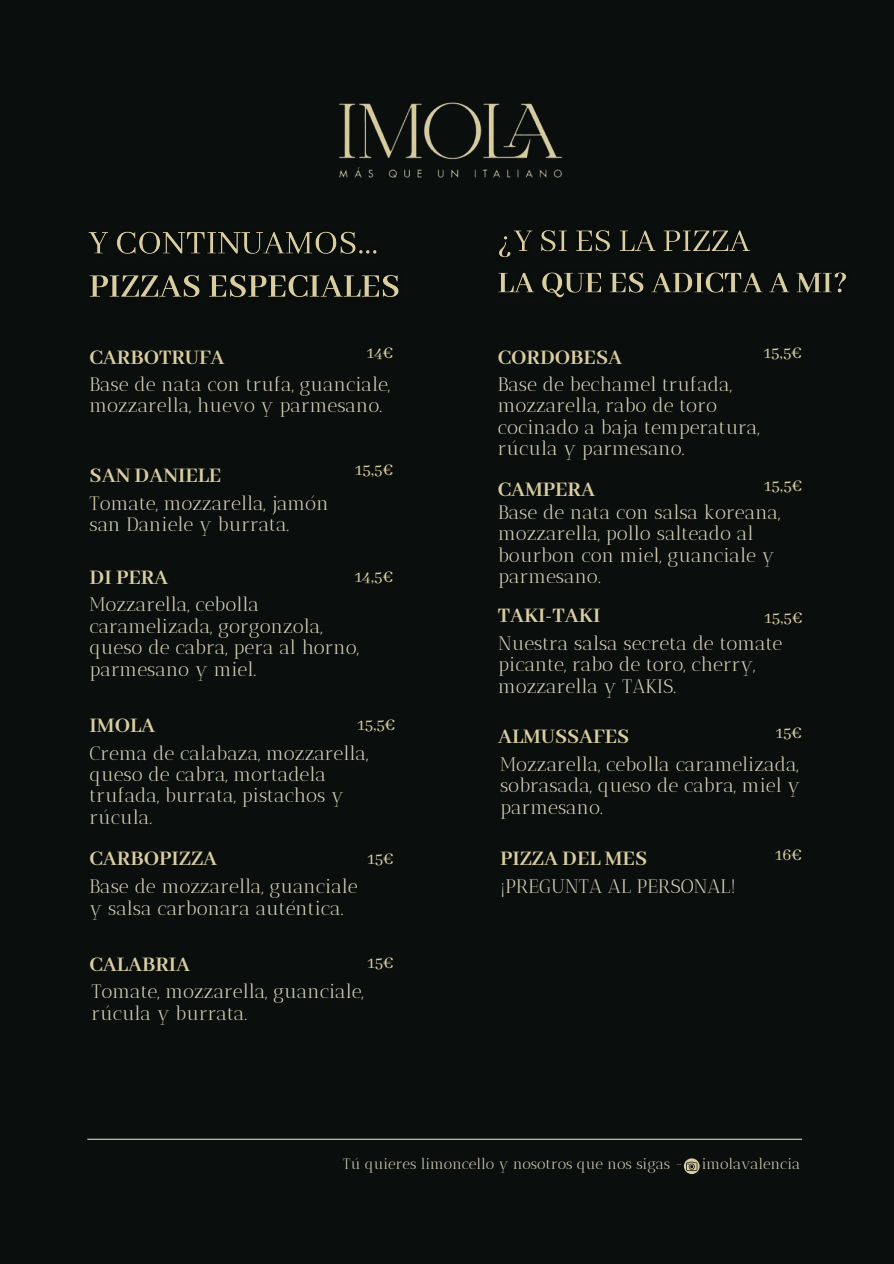
<style>
.page{position:relative;width:894px;height:1264px;background:#fff}
.page>*{position:absolute;margin:0;border:0;box-sizing:border-box;transform-origin:0 0}
.t1{font:700 22.5px "Abhaya Libre";color:#dacea1}
.t2{font:19.5px/21.3px "Antic Didone";color:#dbd4bb}
.t3{font:18px "Abhaya Libre";color:#dacea1}
.t4{font:15px "Antic Didone";color:#dbd4bb}
</style>
<div class="page">
<div style="left:0;top:0;width:893px;height:1263px;background:#0a0e0c"></div>
<img style="left:339px;top:102px;width:223px;height:76px">
<hr style="left:87px;top:1138px;width:714px;height:1px;background:#dbd4bb">
<img style="left:88px;top:231px;width:311px;height:66px">
<img style="left:498px;top:230px;width:348px;height:68px">
<svg style="left:683px;top:1158px;width:16px;height:16px"></svg>
<h4 class="t3" style="left:366px;top:343px;width:28px">14€</h4>
<p class="t1" style="left:90px;top:345px;width:136px">CARBOTRUFA</p>
<h2 class="t2" style="left:89px;top:373px;width:302px">Base de nata con trufa, guanciale, mozzarella, huevo y parmesano.</h2>
<h4 class="t1" style="left:90px;top:463px;width:133px">SAN DANIELE</h4>
<h4 class="t2" style="left:90px;top:492px;width:241px">Tomate, mozzarella, jamón san Daniele y burrata.</h4>
<h2 class="t1" style="left:90px;top:565px;width:80px">DI PERA</h2>
<h2 class="t3" style="left:355px;top:459px;width:40px">15,5€</h2>
<h4 class="t3" style="left:355px;top:567px;width:40px">14,5€</h4>
<h4 class="t2" style="left:89px;top:594px;width:271px">Mozzarella, cebolla caramelizada, gorgonzola, queso de cabra, pera al horno, parmesano y miel.</h4>
<h4 class="t1" style="left:90px;top:713px;width:67px">IMOLA</h4>
<h4 class="t2" style="left:90px;top:742px;width:280px">Crema de calabaza, mozzarella, queso de cabra, mortadela trufada, burrata, pistachos y rúcula.</h4>
<h2 class="t1" style="left:90px;top:846px;width:129px">CARBOPIZZA</h2>
<h4 class="t2" style="left:90px;top:876px;width:269px">Base de mozzarella, guanciale y salsa carbonara auténtica.</h4>
<h4 class="t3" style="left:357px;top:714px;width:40px">15,5€</h4>
<h4 class="t3" style="left:367px;top:848px;width:28px">15€</h4>
<h4 class="t1" style="left:90px;top:951px;width:102px">CALABRIA</h4>
<h4 class="t3" style="left:367px;top:953px;width:28px">15€</h4>
<h2 class="t2" style="left:91px;top:980px;width:274px">Tomate, mozzarella, guanciale, rúcula y burrata.</h2>
<h4 class="t3" style="left:763px;top:343px;width:40px">15,5€</h4>
<h4 class="t1" style="left:497px;top:345px;width:126px">CORDOBESA</h4>
<h2 class="t2" style="left:497px;top:373px;width:263px">Base de bechamel trufada, mozzarella, rabo de toro cocinado a baja temperatura, rúcula y parmesano.</h2>
<h4 class="t1" style="left:497px;top:477px;width:99px">CAMPERA</h4>
<h4 class="t2" style="left:498px;top:501px;width:284px">Base de nata con salsa koreana, mozzarella, pollo salteado al bourbon con miel, guanciale y parmesano.</h4>
<h2 class="t3" style="left:764px;top:475px;width:40px">15,5€</h2>
<h4 class="t1" style="left:497px;top:603px;width:104px">TAKI-TAKI</h4>
<h2 class="t2" style="left:498px;top:632px;width:286px">Nuestra salsa secreta de tomate picante, rabo de toro, cherry, mozzarella y TAKIS.</h2>
<h4 class="t1" style="left:498px;top:724px;width:133px">ALMUSSAFES</h4>
<h4 class="t2" style="left:500px;top:753px;width:301px;text-align:justify">Mozzarella, cebolla caramelizada, sobrasada, queso de cabra, miel y parmesano.</h4>
<h3 class="t3" style="left:764px;top:608px;width:40px">15,5€</h3>
<h4 class="t3" style="left:775px;top:723px;width:28px">15€</h4>
<h2 class="t1" style="left:500px;top:846px;width:148px">PIZZA DEL MES</h2>
<h4 class="t2" style="left:500px;top:876px;width:237px">¡PREGUNTA AL PERSONAL!</h4>
<h2 class="t3" style="left:774px;top:844px;width:28px">16€</h2>
<h2 class="t4" style="left:343px;top:1154px;width:458px">Tú quieres limoncello y nosotros que nos sigas - imolavalencia</h2>
</div>
